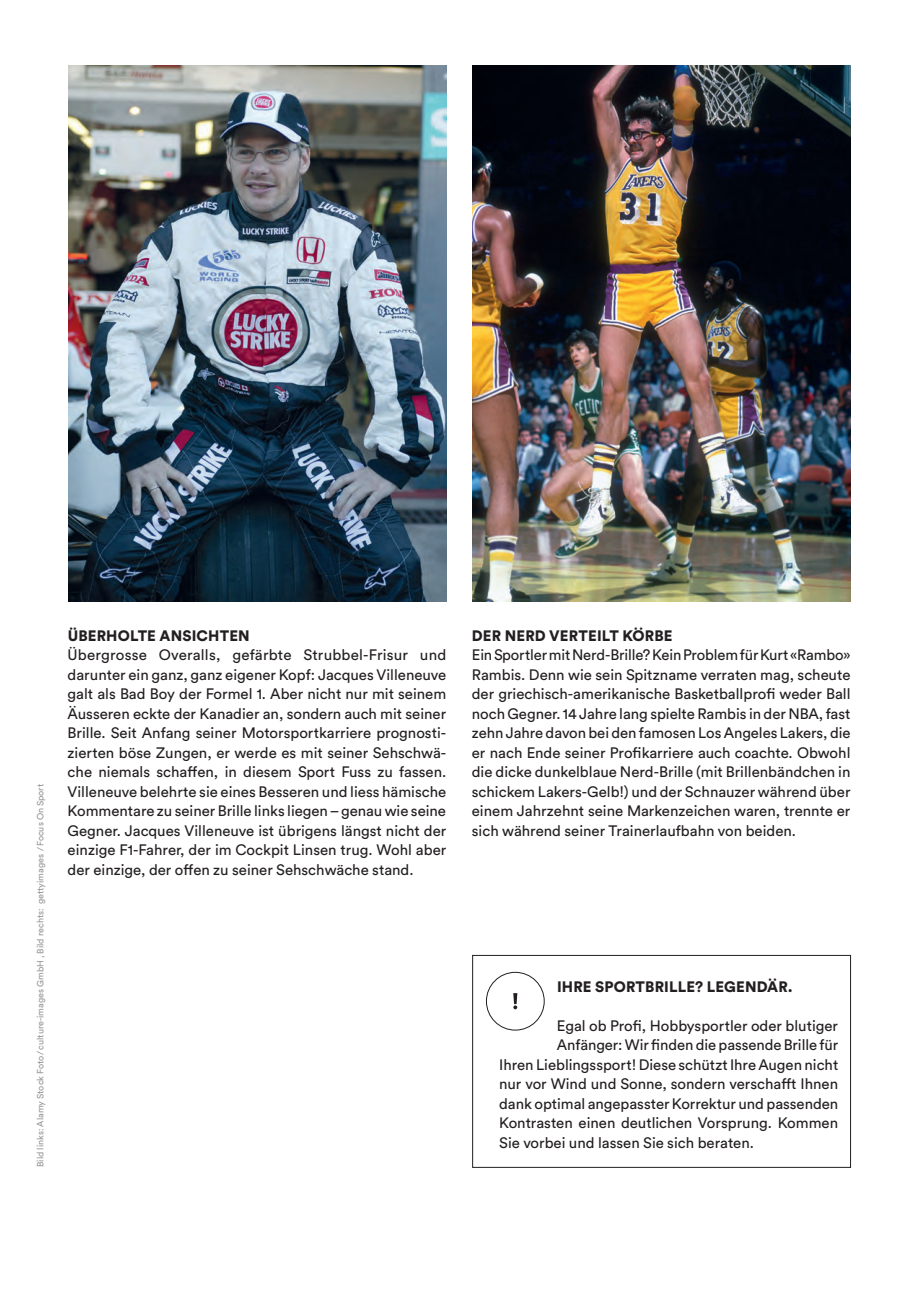
<style>
.page{position:relative;width:919px;height:1289px;background:#fff}
.page>*{position:absolute;margin:0;border:0;box-sizing:border-box;transform-origin:0 0}
.Fließtext_10pt_BOO{font:15px/19.5px "Circular Pro";color:#231f20;text-align:justify}
.Fließtext_Zwischen{font:900 15px "Circular Pro";letter-spacing:.01em;color:#231f20}
.t1{font:9px "Circular Pro";color:#939598}
</style>
<div class="page">
<img style="left:68px;top:66px;width:378px;height:535px">
<img style="left:472px;top:66px;width:378px;height:535px">
<div style="left:472px;top:955px;width:378px;height:212px;border:1px solid #231f20"></div>
<div style="left:486px;top:971px;width:58px;height:59px;border:1px solid #231f20;border-radius:50%"></div>
<svg style="left:513px;top:993px;width:4px;height:16px"></svg>
<p class="t1" style="left:34px;top:1166px;width:385px;rotate:-90deg">Bild links: Alamy Stock Foto/culture-images GmbH , Bild rechts: gettyimages /Focus On Sport</p>
<p class="Fließtext_Zwischen" style="left:68px;top:625px;width:183px">ÜBERHOLTE ANSICHTEN</p>
<p class="Fließtext_10pt_BOO" style="left:68px;top:644px;width:380px">Übergrosse Overalls, gefärbte Strubbel-Frisur und darunter ein ganz, ganz eigener Kopf: Jacques Villeneuve galt als Bad Boy der Formel 1. Aber nicht nur mit seinem Äusseren eckte der Kanadier an, sondern auch mit seiner Brille. Seit Anfang seiner Motorsportkarriere prognosti&shy;zierten böse Zungen, er werde es mit seiner Sehschwä&shy;che niemals schaffen, in diesem Sport Fuss zu fassen.<br>Villeneuve belehrte sie eines Besseren und liess hämische Kommentare zu seiner Brille links liegen – genau wie seine Gegner. Jacques Villeneuve ist übrigens längst nicht der einzige F1-Fahrer, der im Cockpit Linsen trug. Wohl aber der einzige, der offen zu seiner Sehschwäche stand.</p>
<p class="Fließtext_Zwischen" style="left:472px;top:625px;width:202px">DER NERD VERTEILT KÖRBE</p>
<p class="Fließtext_10pt_BOO" style="left:472px;top:644px;width:380px">Ein Sportler mit Nerd-Brille? Kein Problem für Kurt «Rambo» Rambis. Denn wie sein Spitzname verraten mag, scheute der griechisch-amerikanische Basketballprofi weder Ball noch Gegner. 14 Jahre lang spielte Rambis in der NBA, fast zehn Jahre davon bei den famosen Los Angeles Lakers, die er nach Ende seiner Profikarriere auch coachte. Obwohl die dicke dunkelblaue Nerd-Brille (mit Brillenbändchen in schickem Lakers-Gelb!) und der Schnauzer während über einem Jahrzehnt seine Markenzeichen waren, trennte er sich während seiner Trainerlaufbahn von beiden.</p>
<p class="Fließtext_Zwischen" style="left:557px;top:976px;width:237px">IHRE SPORTBRILLE? LEGENDÄR.</p>
<p class="Fließtext_10pt_BOO" style="left:557px;top:1015px;width:282px">Egal ob Profi, Hobbysportler oder blutiger</p>
<p class="Fließtext_10pt_BOO" style="left:557px;top:1034px;width:283px">Anfänger: Wir finden die passende Brille für</p>
<p class="Fließtext_10pt_BOO" style="left:499px;top:1054px;width:340px">Ihren Lieblingssport! Diese schützt Ihre Augen nicht</p>
<p class="Fließtext_10pt_BOO" style="left:499px;top:1073px;width:340px">nur vor Wind und Sonne, sondern verschafft Ihnen</p>
<p class="Fließtext_10pt_BOO" style="left:499px;top:1093px;width:340px">dank optimal angepasster Korrektur und passenden</p>
<p class="Fließtext_10pt_BOO" style="left:499px;top:1112px;width:340px">Kontrasten einen deutlichen Vorsprung. Kommen</p>
<p class="Fließtext_10pt_BOO" style="left:499px;top:1132px;width:256px">Sie vorbei und lassen Sie sich beraten.</p>
</div>
